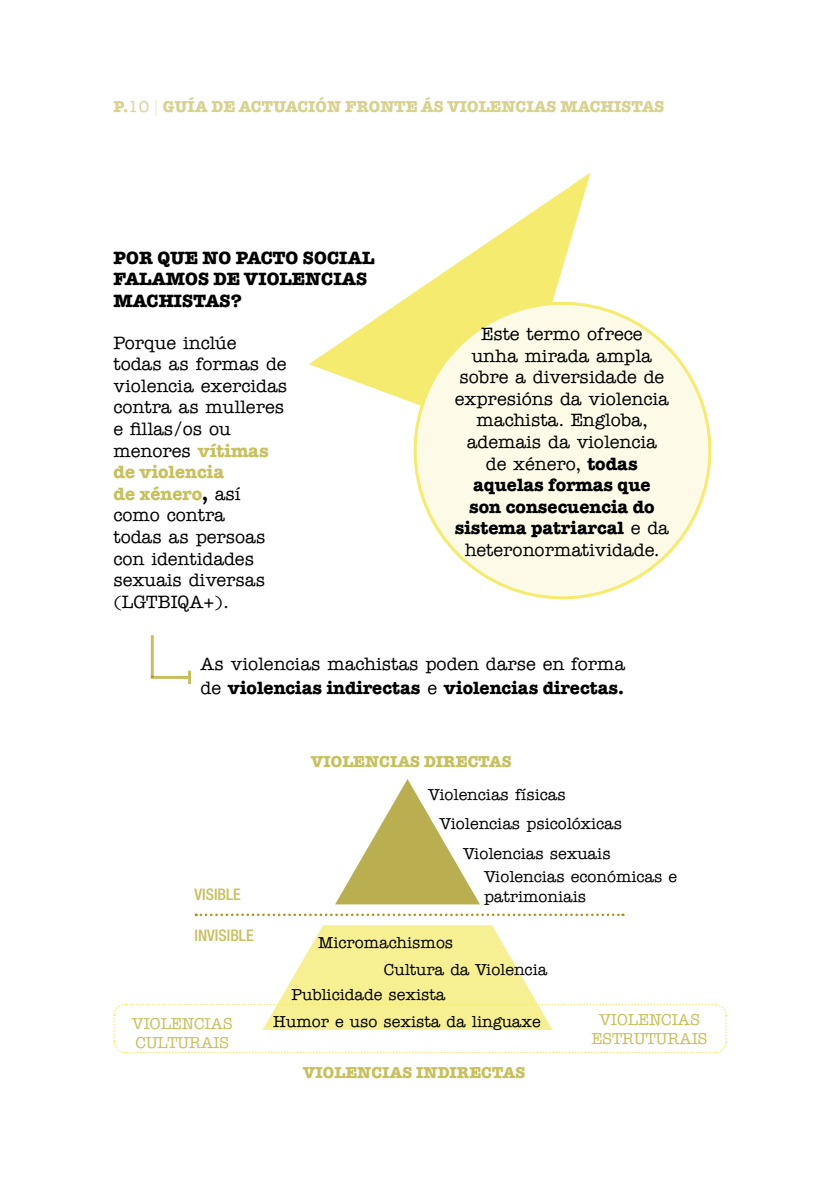
<style>
.page{position:relative;width:840px;height:1191px;background:#fff}
.page>*{position:absolute;margin:0;border:0;box-sizing:border-box;transform-origin:0 0}
.t1{font:500 18px/21.6px "American Typewriter Std";color:#000}
.t2{font:700 18px/21.6px "American Typewriter Std";color:#000}
.t3{font:500 16px/28.4px "American Typewriter Std";color:#000}
.t4{font:700 16px "American Typewriter Std";color:#d7d28f}
.t5{font:500 16px/19.2px "American Typewriter Std";color:#c6c05d}
.t6{font:700 16px "American Typewriter Std";color:#c6c05d}
.t7{font:500 condensed 16px "Helvetica Neue LT Std";color:#c6c05d}
.s1{font-weight:500}
.s2{font-weight:300}
.s3{font-weight:700;color:#c6c05d}
.s4{font-weight:700}
</style>
<div class="page">
<svg style="left:309px;top:173px;width:288px;height:250px"></svg>
<div style="left:415px;top:303px;width:294px;height:295px;background:#fdfbe8;border-radius:50%"></div>
<hr style="left:151px;top:676px;width:38px;height:3px;background:#c6c05d">
<hr style="left:188px;top:670px;width:3px;height:14px;background:#c6c05d">
<svg style="left:335px;top:779px;width:144px;height:125px"></svg>
<svg style="left:196px;top:913px;width:427px;height:3px"></svg>
<svg style="left:113px;top:925px;width:614px;height:129px"></svg>
<hr style="left:151px;top:635px;width:3px;height:42px;background:#c6c05d">
<p class="t4" style="left:113px;top:97px;width:552px">P.<span class="s1">10</span> <span class="s2">|</span> GUÍA DE ACTUACIÓN FRONTE ÁS VIOLENCIAS MACHISTAS</p>
<p class="t2" style="left:113px;top:247px;width:262px">POR QUE NO PACTO SOCIAL<br>FALAMOS DE VIOLENCIAS<br>MACHISTAS?</p>
<p class="t1" style="left:113px;top:332px;width:175px">Porque inclúe todas as formas de violencia exercidas contra as mulleres e fillas/os ou menores <span class="s3">vítimas de violencia<br>de xénero</span><span class="s4">,</span> así como contra<br>todas as persoas con identidades sexuais diversas (LGTBIQA+).</p>
<p class="t1" style="left:454px;top:323px;width:216px;text-align:center">Este termo ofrece<br>unha mirada ampla sobre a diversidade de expresións da violencia machista. Engloba, ademais da violencia de xénero, <span class="s4">todas aquelas formas que son consecuencia do sistema patriarcal</span> e da heteronormatividade.</p>
<p class="t1" style="left:200px;top:652px;width:426px;line-height:24px">As violencias machistas poden darse en forma de <span class="s4">violencias indirectas</span> e <span class="s4">violencias directas.</span></p>
<p class="t6" style="left:310px;top:752px;width:202px">VIOLENCIAS DIRECTAS</p>
<p class="t3" style="left:439px;top:781px;width:184px;text-indent:-11px">Violencias físicas<br>Violencias psicolóxicas</p>
<p class="t3" style="left:484px;top:842px;width:194px;line-height:23.6px;text-indent:-21px">Violencias sexuais<br>Violencias económicas e</p>
<p class="t3" style="left:484px;top:882px;width:104px">patrimoniais</p>
<p class="t7" style="left:194px;top:884px;width:48px">VISIBLE</p>
<p class="t7" style="left:194px;top:926px;width:61px">INVISIBLE</p>
<p class="t3" style="left:318px;top:929px;width:137px">Micromachismos</p>
<p class="t3" style="left:273px;top:980px;width:269px;line-height:27.6px;text-indent:18px">Publicidade sexista<br>Humor e uso sexista da linguaxe</p>
<p class="t3" style="left:383px;top:955px;width:165px">Cultura da Violencia</p>
<p class="t5" style="left:132px;top:1013px;width:102px">VIOLENCIAS<br>CULTURAIS</p>
<p class="t5" style="left:591px;top:1010px;width:117px;text-align:center">VIOLENCIAS<br>ESTRUTURAIS</p>
<p class="t6" style="left:302px;top:1062px;width:224px">VIOLENCIAS INDIRECTAS</p>
</div>
